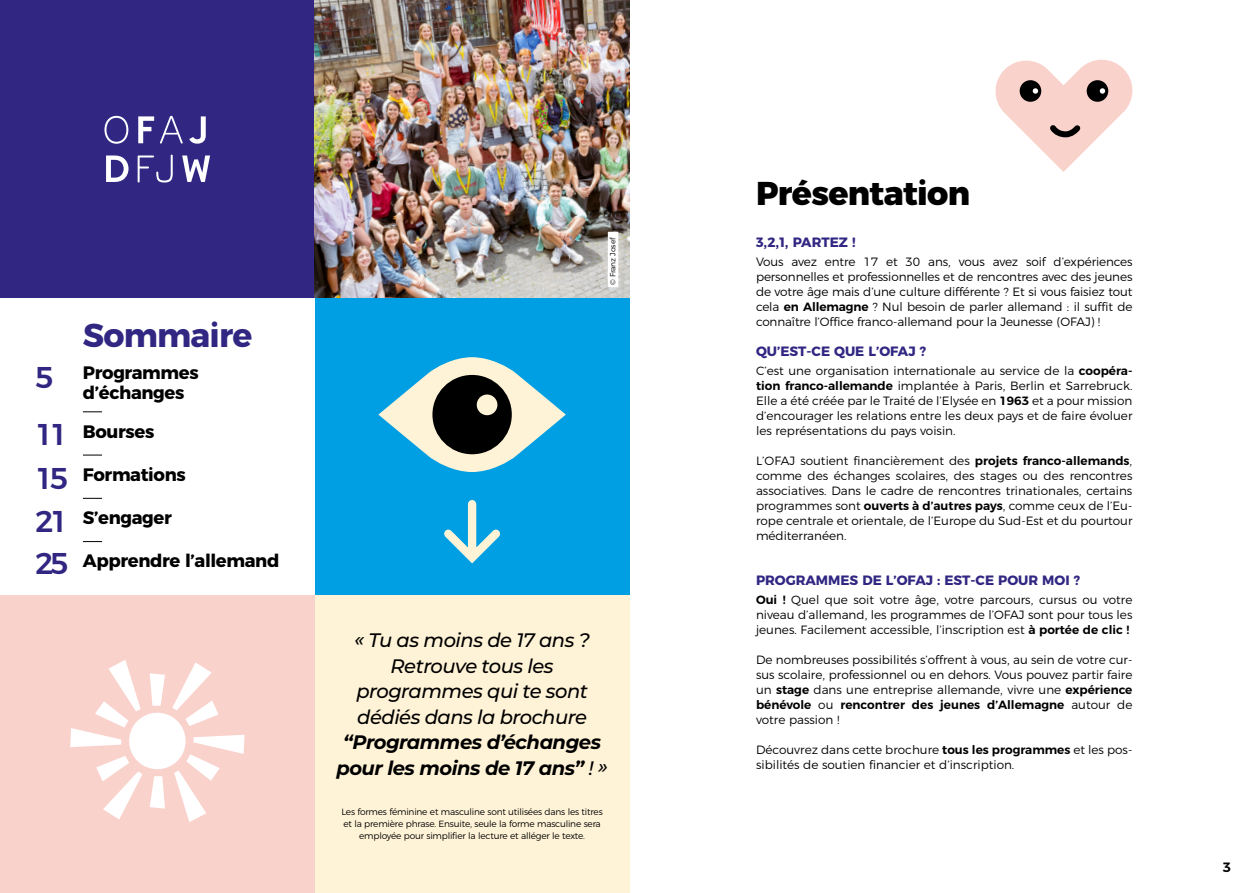
<style>
.page{position:relative;width:1259px;height:893px;background:#fff}
.page>*{position:absolute;margin:0;border:0;box-sizing:border-box;transform-origin:0 0}
.t1{font:800 33px "Montserrat";letter-spacing:-.02em;color:#000}
.t2{font:700 33px "Montserrat";letter-spacing:-.025em;color:#312783}
.t3{font:500 30px/42.8px "Montserrat";letter-spacing:-.12em;color:#312783}
.t4{font:italic 500 19.5px/25.5px "Montserrat";letter-spacing:-.025em;color:#000;text-align:center}
.t5{font:italic 700 19.5px/25.5px "Montserrat";letter-spacing:-.025em;color:#000;text-align:center}
.t6{font:700 18px/19.5px "Montserrat";letter-spacing:-.02em;color:#000}
.t7{font:700 13.5px "Montserrat";color:#312783}
.t8{font:600 13.5px "Montserrat";color:#000}
.t9{font:300 12px/15px "Montserrat";color:#000;text-align:justify}
.t10{font:300 9px/12px "Montserrat";letter-spacing:-.02em;color:#000;text-align:center}
.t11{font:300 7.5px "Montserrat";letter-spacing:-.01em;color:#000}
.s1{font-weight:500}
.s2{font-family:"IBM Plex Sans Cond"}
.s3{font-weight:600}
</style>
<div class="page">
<div style="left:315px;top:298px;width:314px;height:297px;background:#009fe3"></div>
<div style="left:315px;top:595px;width:314px;height:298px;background:#fff3d7"></div>
<div style="left:0;top:595px;width:315px;height:298px;background:#fad2cc"></div>
<div style="left:0;top:0;width:315px;height:298px;background:#312783"></div>
<img style="left:315px;top:0;width:314px;height:298px">
<svg style="left:83px;top:411px;width:19px;height:1px"></svg>
<svg style="left:83px;top:455px;width:19px;height:1px"></svg>
<svg style="left:83px;top:498px;width:19px;height:1px"></svg>
<svg style="left:83px;top:541px;width:19px;height:1px"></svg>
<svg style="left:182px;top:155px;width:28px;height:27px"></svg>
<svg style="left:138px;top:155px;width:35px;height:28px"></svg>
<svg style="left:106px;top:155px;width:22px;height:27px"></svg>
<svg style="left:189px;top:116px;width:17px;height:28px"></svg>
<svg style="left:160px;top:116px;width:23px;height:28px"></svg>
<svg style="left:138px;top:116px;width:16px;height:27px"></svg>
<svg style="left:104px;top:116px;width:24px;height:28px"></svg>
<svg style="left:378px;top:357px;width:188px;height:115px"></svg>
<div style="left:432px;top:375px;width:80px;height:79px;background:#000;border-radius:50%"></div>
<div style="left:477px;top:394px;width:20px;height:21px;background:#fff3d7;border-radius:50%"></div>
<svg style="left:444px;top:500px;width:56px;height:64px"></svg>
<svg style="left:995px;top:60px;width:138px;height:112px"></svg>
<svg style="left:70px;top:660px;width:174px;height:162px"></svg>
<div style="left:608px;top:232px;width:10px;height:55px;background:#fff"></div>
<h2 class="t3" style="left:35px;top:346px;width:35px;line-height:57.3px">5<br>11</h2>
<h2 class="t3" style="left:35px;top:454px;width:35px;text-align:justify">15<br>21<br>25</h2>
<h1 class="t2" style="left:83px;top:308px;width:171px">Sommaire</h1>
<h3 class="t6" style="left:83px;top:362px;width:117px">Programmes d’échanges</h3>
<h3 class="t6" style="left:83px;top:420px;width:73px">Bourses</h3>
<h3 class="t6" style="left:83px;top:463px;width:104px">Formations</h3>
<h3 class="t6" style="left:83px;top:507px;width:90px">S’engager</h3>
<h3 class="t6" style="left:83px;top:550px;width:198px">Apprendre l’allemand</h3>
<p class="t11" style="left:607px;top:285px;width:50px;rotate:-90deg">© Franz Josef</p>
<h3 class="t4" style="left:354px;top:627px;width:237px">« Tu as moins de 17 ans ?<br>Retrouve tous les programmes qui te sont dédiés dans la brochure</h3>
<h3 class="t5" style="left:336px;top:728px;width:273px">“Programmes d’échanges pour les moins de 17 ans” <span class="s1">! »</span></h3>
<p class="t10" style="left:341px;top:804px;width:263px">Les formes féminine et masculine sont utilisées dans les titres et la première phrase. Ensuite<span class="s2">,</span> seule la forme masculine sera employée pour simplifier la lecture et alléger le texte.</p>
<h1 class="t1" style="left:756px;top:165px;width:216px">Présentation</h1>
<p class="t7" style="left:756px;top:231px;width:101px">3<span class="s2">,</span>2<span class="s2">,</span>1<span class="s2">,</span> PARTEZ !</p>
<p class="t9" style="left:756px;top:253px;width:378px">Vous avez entre 17 et 30 ans<span class="s2">,</span> vous avez soif d’expériences personnelles et professionnelles et de rencontres avec des jeunes de votre âge mais d’une culture différente ? Et si vous faisiez tout cela <span class="s3">en Allemagne</span> ? Nul besoin de parler allemand : il suffit de connaître l’Office franco-allemand pour la Jeunesse (OFAJ) !</p>
<p class="t7" style="left:756px;top:340px;width:172px">QU’EST-CE QUE L’OFAJ ?</p>
<p class="t9" style="left:756px;top:362px;width:378px">C’est une organisation internationale au service de la <span class="s3">coopéra&shy;tion franco-allemande</span> implantée à Paris<span class="s2">,</span> Berlin et Sarrebruck.<br>Elle a été créée par le Traité de l’Elysée en <span class="s3">1963</span> et a pour mission d’encourager les relations entre les deux pays et de faire évoluer les représentations du pays voisin.</p>
<p class="t9" style="left:756px;top:452px;width:378px">L’OFAJ soutient financièrement des <span class="s3">projets franco-allemands</span><span class="s2">, </span>comme des échanges scolaires<span class="s2">,</span> des stages ou des rencontres associatives. Dans le cadre de rencontres trinationales<span class="s2">,</span> certains programmes sont <span class="s3">ouverts à d’autres pays</span><span class="s2">,</span> comme ceux de l’Eu&shy;rope centrale et orientale<span class="s2">,</span> de l’Europe du Sud-Est et du pourtour méditerranéen.</p>
<p class="t7" style="left:756px;top:569px;width:326px">PROGRAMMES DE L’OFAJ : EST-CE POUR MOI ?</p>
<p class="t9" style="left:756px;top:592px;width:378px"><span class="s3">Oui !</span> Quel que soit votre âge<span class="s2">,</span> votre parcours<span class="s2">,</span> cursus ou votre niveau d’allemand<span class="s2">,</span> les programmes de l’OFAJ sont pour tous les jeunes. Facilement accessible<span class="s2">,</span> l’inscription est <span class="s3">à portée de clic !</span></p>
<p class="t9" style="left:756px;top:652px;width:378px">De nombreuses possibilités s’offrent à vous<span class="s2">,</span> au sein de votre cur&shy;sus scolaire<span class="s2">,</span> professionnel ou en dehors. Vous pouvez partir faire un <span class="s3">stage</span> dans une entreprise allemande<span class="s2">,</span> vivre une <span class="s3">expérience bénévole</span> ou <span class="s3">rencontrer des jeunes d’Allemagne</span> autour de votre passion !</p>
<p class="t9" style="left:756px;top:742px;width:378px">Découvrez dans cette brochure <span class="s3">tous les programmes</span> et les pos&shy;sibilités de soutien financier et d’inscription.</p>
<p class="t8" style="left:1223px;top:856px;width:10px">3</p>
</div>
